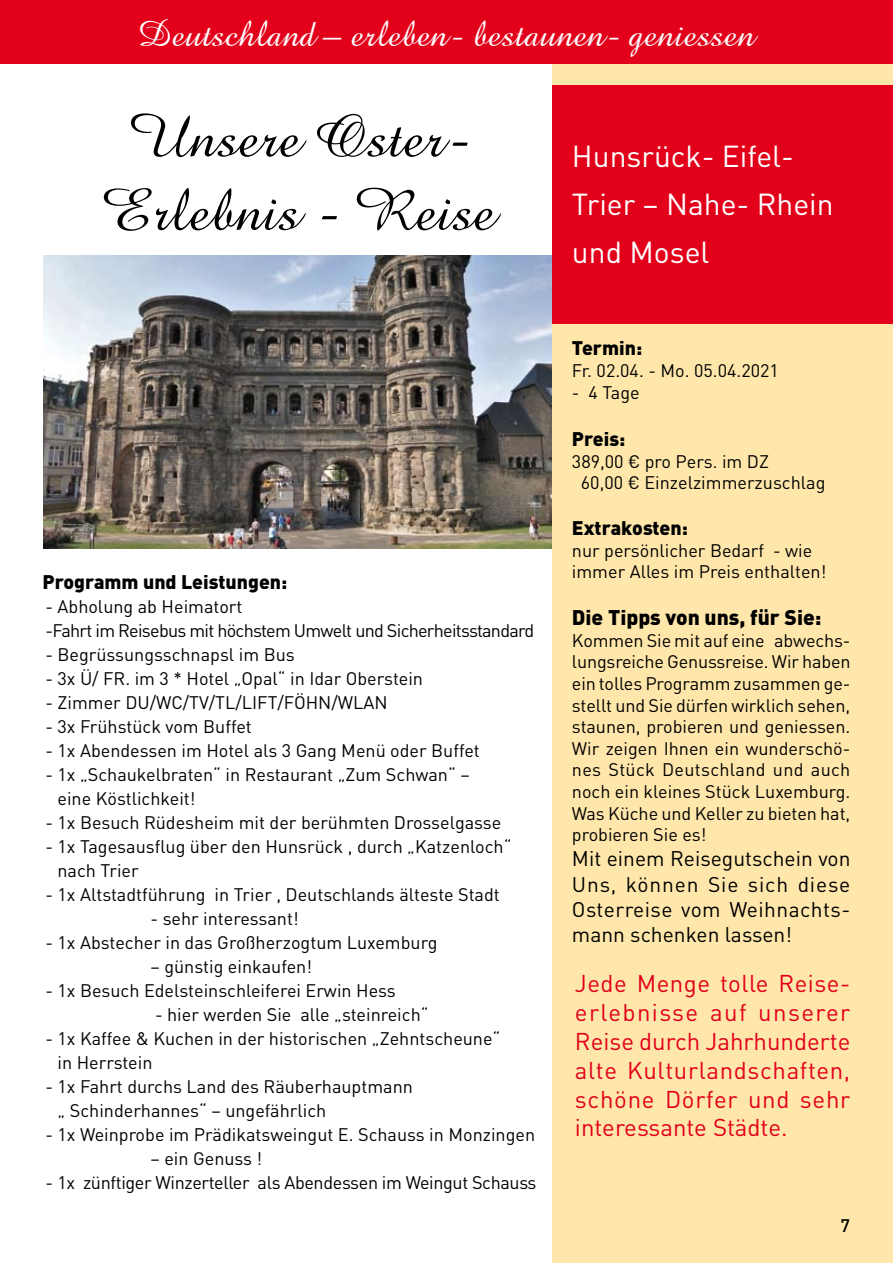
<style>
.page{position:relative;width:893px;height:1263px;background:#fff}
.page>*{position:absolute;margin:0;border:0;box-sizing:border-box;transform-origin:0 0}
.t1{font:60px/73.5px "Amazone BT";color:#000;text-align:center}
.t2{font:37.5px "Amazone BT";color:#fff}
.t3{font:30px/48px "DIN Pro";color:#fff}
.t4{font:24px/28.8px "DIN Pro";letter-spacing:.025em;color:#e2001a;text-align:justify}
.t5{font:21px/25.2px "DIN Pro";letter-spacing:.015em;color:#000;text-align:justify}
.t6{font:900 21px "DIN Pro";color:#000}
.t7{font:900 19.5px "DIN Pro";color:#000}
.t8{font:18px/21.6px "DIN Pro";color:#000}
.t9{font:18px/24px "DIN Pro";letter-spacing:-.04em;color:#000}
.t10{font:18px "DIN Pro";letter-spacing:-.02em;color:#000}
.t11{font:500 18px "DIN Pro";color:#000}
</style>
<div class="page">
<img style="left:44px;top:255px;width:509px;height:294px">
<div style="left:553px;top:64px;width:340px;height:1199px;background:#ffe7ab"></div>
<div style="left:0;top:0;width:893px;height:64px;background:#e2001a"></div>
<div style="left:553px;top:85px;width:340px;height:238px;background:#e2001a"></div>
<h2 class="t2" style="left:138px;top:12px;width:618px">Deutschland – erleben- bestaunen- geniessen</h2>
<h1 class="t1" style="left:101px;top:101px;width:396px">Unsere Oster-<br>Erlebnis - Reise</h1>
<p class="t7" style="left:43px;top:569px;width:246px">Programm und Leistungen:</p>
<p class="t9" style="left:46px;top:594px;width:490px">- Abholung ab Heimatort<br>-Fahrt im Reisebus mit höchstem Umwelt und Sicherheitsstandard</p>
<p class="t8" style="left:46px;top:643px;width:251px">- Begrüssungsschnapsl im Bus</p>
<p class="t8" style="left:46px;top:667px;width:379px">- 3x Ü/ FR. im 3 * Hotel „Opal“ in Idar Oberstein</p>
<p class="t8" style="left:46px;top:691px;width:344px">- Zimmer DU/WC/TV/TL/LIFT/FÖHN/WLAN</p>
<p class="t8" style="left:46px;top:715px;width:208px">- 3x Frühstück vom Buffet</p>
<p class="t8" style="left:46px;top:739px;width:436px">- 1x Abendessen im Hotel als 3 Gang Menü oder Buffet</p>
<p class="t8" style="left:58px;top:762px;width:414px;line-height:24px;text-indent:-12px">- 1x „Schaukelbraten“ in Restaurant „Zum Schwan“ – eine Köstlichkeit!</p>
<p class="t8" style="left:46px;top:811px;width:457px">- 1x Besuch Rüdesheim mit der berühmten Drosselgasse</p>
<p class="t8" style="left:58px;top:834px;width:455px;line-height:24px;text-indent:-12px">- 1x Tagesausflug über den Hunsrück , durch „Katzenloch“ nach Trier</p>
<p class="t8" style="left:46px;top:883px;width:456px">- 1x Altstadtführung in Trier , Deutschlands älteste Stadt</p>
<p class="t8" style="left:151px;top:907px;width:150px">- sehr interessant!</p>
<p class="t8" style="left:46px;top:931px;width:393px">- 1x Abstecher in das Großherzogtum Luxemburg</p>
<p class="t8" style="left:151px;top:955px;width:163px">– günstig einkaufen!</p>
<p class="t8" style="left:46px;top:979px;width:352px">- 1x Besuch Edelsteinschleiferei Erwin Hess</p>
<p class="t8" style="left:155px;top:1003px;width:275px">- hier werden Sie alle „steinreich“</p>
<p class="t8" style="left:58px;top:1026px;width:444px;line-height:24px;text-indent:-12px">- 1x Kaffee &amp; Kuchen in der historischen „Zehntscheune“ in Herrstein</p>
<p class="t8" style="left:58px;top:1074px;width:357px;line-height:24px;text-indent:-12px">- 1x Fahrt durchs Land des Räuberhauptmann „ Schinderhannes“ – ungefährlich</p>
<p class="t8" style="left:46px;top:1123px;width:491px">- 1x Weinprobe im Prädikatsweingut E. Schauss in Monzingen</p>
<p class="t8" style="left:151px;top:1147px;width:113px">– ein Genuss !</p>
<p class="t10" style="left:46px;top:1170px;width:493px">- 1x zünftiger Winzerteller als Abendessen im Weingut Schauss</p>
<h3 class="t3" style="left:572px;top:131px;width:263px">Hunsrück- Eifel-<br>Trier – Nahe- Rhein und Mosel</h3>
<p class="t7" style="left:572px;top:335px;width:72px">Termin:</p>
<p class="t8" style="left:572px;top:359px;width:209px">Fr. 02.04. - Mo. 05.04.2021</p>
<p class="t8" style="left:572px;top:381px;width:69px">- 4 Tage</p>
<p class="t7" style="left:572px;top:426px;width:55px">Preis:</p>
<p class="t8" style="left:581px;top:450px;width:246px;text-indent:-9px">389,00 € pro Pers. im DZ<br>60,00 € Einzelzimmerzuschlag</p>
<p class="t7" style="left:572px;top:515px;width:118px">Extrakosten:</p>
<p class="t8" style="left:572px;top:539px;width:256px">nur persönlicher Bedarf - wie immer Alles im Preis enthalten!</p>
<p class="t6" style="left:572px;top:603px;width:251px">Die Tipps von uns, für Sie:</p>
<p class="t8" style="left:572px;top:629px;width:280px;text-align:justify">Kommen Sie mit auf eine abwechs&shy;lungsreiche Genussreise. Wir haben ein tolles Programm zusammen ge&shy;stellt und Sie dürfen wirklich sehen, staunen, probieren und geniessen.<br>Wir zeigen Ihnen ein wunderschö&shy;nes Stück Deutschland und auch noch ein kleines Stück Luxemburg.<br>Was Küche und Keller zu bieten hat, probieren Sie es!</p>
<p class="t5" style="left:572px;top:845px;width:280px">Mit einem Reisegutschein von Uns, können Sie sich diese Osterreise vom Weihnachts&shy;mann schenken lassen!</p>
<h3 class="t4" style="left:575px;top:968px;width:277px">Jede Menge tolle Reise&shy;erlebnisse auf unserer Reise durch Jahrhunderte alte Kulturlandschaften, schöne Dörfer und sehr interessante Städte.</h3>
<p class="t11" style="left:841px;top:1214px;width:11px">7</p>
</div>
